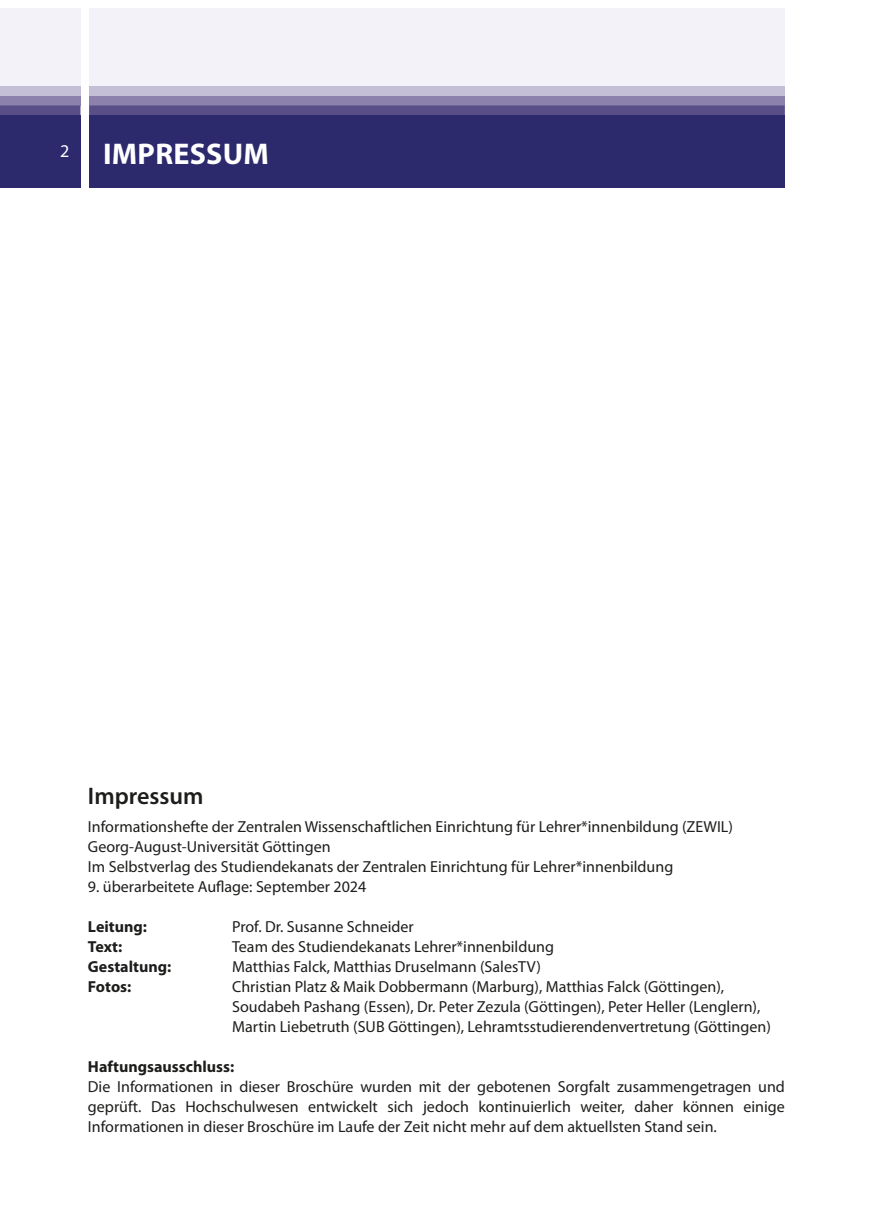
<style>
.page{position:relative;width:874px;height:1225px;background:#fff}
.page>*{position:absolute;margin:0;border:0;box-sizing:border-box;transform-origin:0 0}
.t1{font:700 30px "Myriad Pro";letter-spacing:.01em;color:#fff}
.t2{font:600 24px "Myriad Pro";color:#1d1d1b}
.t3{font:16px/20px "Myriad Pro";color:#1d1d1b}
.t4{font:700 16px "Myriad Pro";color:#1d1d1b}
</style>
<div class="page">
<div style="left:89px;top:115px;width:695px;height:73px;background:#2c2a6d"></div>
<div style="left:89px;top:8px;width:695px;height:79px;background:#f3f2f8"></div>
<svg style="left:89px;top:87px;width:695px;height:28px;background:#8c83ae"></svg>
<div style="left:0;top:115px;width:80px;height:73px;background:#2c2a6d"></div>
<div style="left:0;top:8px;width:80px;height:79px;background:#f3f2f8"></div>
<div style="left:0;top:87px;width:80px;height:9px;background:#c4bed7"></div>
<div style="left:0;top:96px;width:80px;height:9px;background:#8c81ad"></div>
<svg style="left:0;top:105px;width:80px;height:10px"></svg>
<h1 class="t1" style="left:60px;top:134px;width:210px"><sup>2</sup> IMPRESSUM</h1>
<h2 class="t2" style="left:88px;top:780px;width:117px">Impressum</h2>
<p class="t3" style="left:88px;top:816px;width:646px">Informationshefte der Zentralen Wissenschaftlichen Einrichtung für Lehrer*innenbildung (ZEWIL)<br>Georg-August-Universität Göttingen<br>Im Selbstverlag des Studiendekanats der Zentralen Einrichtung für Lehrer*innenbildung</p>
<p class="t3" style="left:88px;top:876px;width:280px">9. überarbeitete Auflage: September 2024</p>
<p class="t4" style="left:88px;top:916px;width:60px">Leitung:</p>
<p class="t3" style="left:232px;top:916px;width:183px">Prof. Dr. Susanne Schneider</p>
<p class="t4" style="left:88px;top:936px;width:36px">Text:</p>
<p class="t3" style="left:232px;top:936px;width:323px">Team des Studiendekanats Lehrer*innenbildung</p>
<p class="t4" style="left:88px;top:956px;width:85px">Gestaltung:</p>
<p class="t3" style="left:232px;top:956px;width:310px">Matthias Falck, Matthias Druselmann (SalesTV)</p>
<p class="t4" style="left:88px;top:976px;width:45px">Fotos:</p>
<p class="t3" style="left:232px;top:976px;width:540px">Christian Platz &amp; Maik Dobbermann (Marburg), Matthias Falck (Göttingen),<br>Soudabeh Pashang (Essen), Dr. Peter Zezula (Göttingen), Peter Heller (Lenglern),<br>Martin Liebetruth (SUB Göttingen), Lehramtsstudierendenvertretung (Göttingen)</p>
<p class="t4" style="left:88px;top:1056px;width:148px">Haftungsausschluss:</p>
<p class="t3" style="left:88px;top:1076px;width:698px;text-align:justify">Die Informationen in dieser Broschüre wurden mit der gebotenen Sorgfalt zusammengetragen und geprüft. Das Hochschulwesen entwickelt sich jedoch kontinuierlich weiter, daher können einige Informationen in dieser Broschüre im Laufe der Zeit nicht mehr auf dem aktuellsten Stand sein.</p>
</div>
